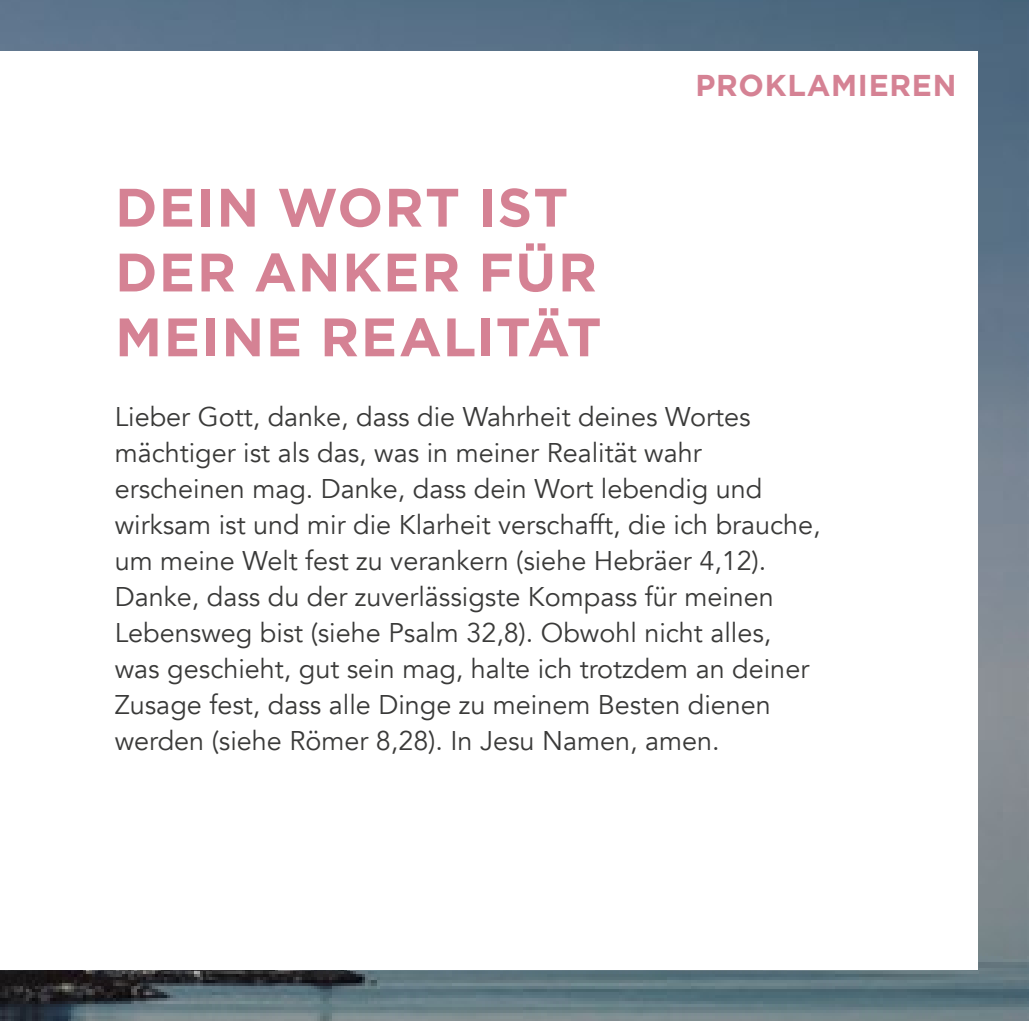
<style>
.page{position:relative;width:1029px;height:1021px;background:#fff}
.page>*{position:absolute;margin:0;border:0;box-sizing:border-box;transform-origin:0 0}
.t1{font:700 54px/64.8px "Gotham";letter-spacing:.025em;color:#d58294}
.t2{font:700 30px "Gotham";letter-spacing:.025em;color:#d58294}
.t3{font:27px/36px "Avenir";color:#3a3a39}
</style>
<div class="page">
<img style="left:0;top:0;width:1029px;height:1020px">
<div style="left:0;top:51px;width:978px;height:918px;background:#fff"></div>
<h1 class="t1" style="left:115px;top:174px;width:488px">DEIN WORT IST<br>DER ANKER FÜR<br>MEINE REALITÄT</h1>
<p class="t2" style="left:695px;top:68px;width:263px">PROKLAMIEREN</p>
<p class="t3" style="left:115px;top:399px;width:707px">Lieber Gott, danke, dass die Wahrheit deines Wortes mächtiger ist als das, was in meiner Realität wahr erscheinen mag. Danke, dass dein Wort lebendig und wirksam ist und mir die Klarheit verschafft, die ich brauche, um meine Welt fest zu verankern (siehe Hebräer 4,12).<br>Danke, dass du der zuverlässigste Kompass für meinen Lebensweg bist (siehe Psalm 32,8). Obwohl nicht alles, was geschieht, gut sein mag, halte ich trotzdem an deiner Zusage fest, dass alle Dinge zu meinem Besten dienen werden (siehe Römer 8,28). In Jesu Namen, amen.</p>
</div>
